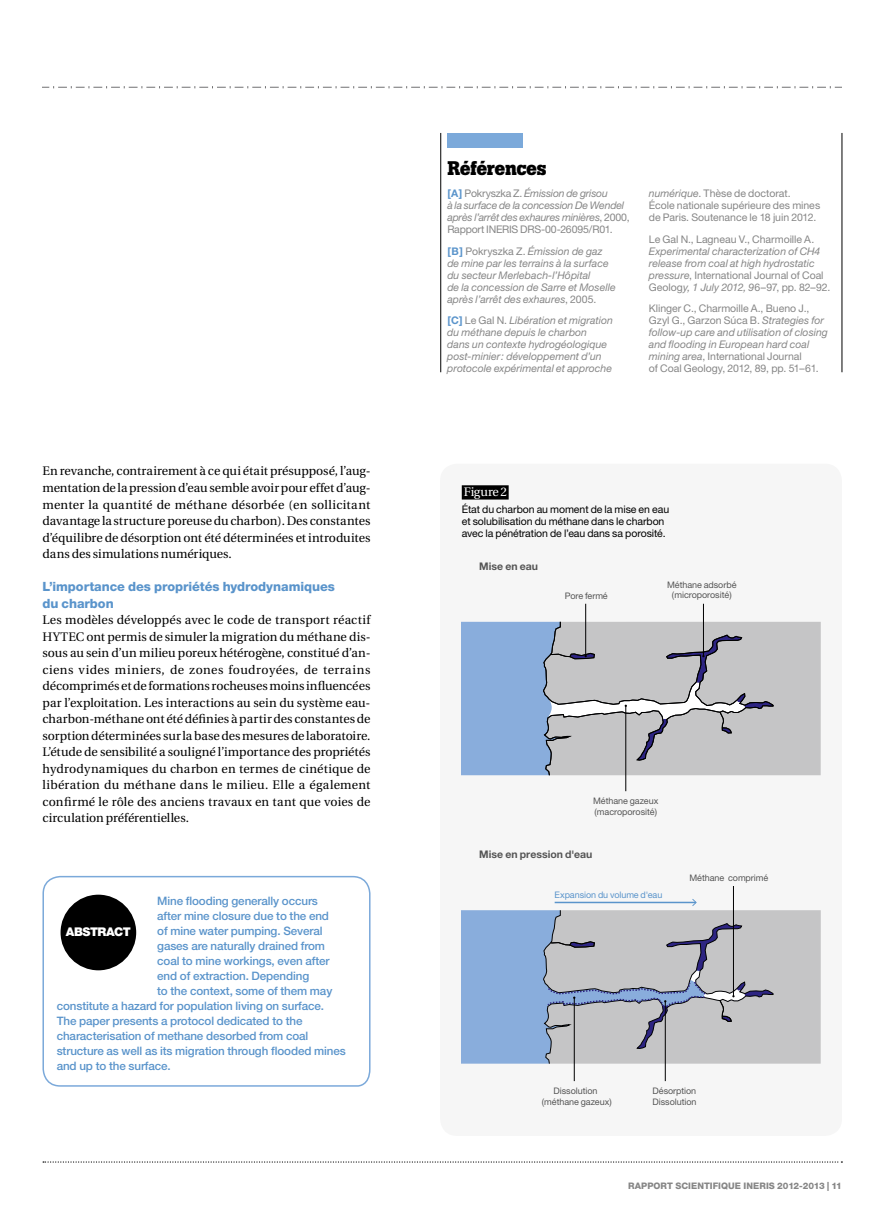
<style>
.page{position:relative;width:893px;height:1221px;background:#fff}
.page>*{position:absolute;margin:0;border:0;box-sizing:border-box;transform-origin:0 0}
.t1{font:700 19.5px "Boton";letter-spacing:-.025em;color:#000}
.t2{font:800 12.75px/16.5px "Helvetica Neue";letter-spacing:-.005em;color:#5a94cb}
.t3{font:12.3px/16.5px "Utopia";color:#000;text-align:justify}
.t4{font:12.3px "Utopia";letter-spacing:-.01em;color:#fff}
.t5{font:900 12px "Helvetica Neue";letter-spacing:-.04em;color:#fff}
.t6{font:500 11.7px "Helvetica Neue";letter-spacing:-.01em;color:#5a94cb}
.t7{font:italic 10.5px/12px "Helvetica Neue";color:#868686}
.t8{font:10.5px/12px "Helvetica Neue";letter-spacing:-.005em;color:#868686}
.t9{font:10.5px/12.5px "Helvetica Neue";letter-spacing:-.01em;color:#000}
.t10{font:700 10.5px "Helvetica Neue";color:#555}
.t11{font:9px/10.5px "Helvetica Neue";letter-spacing:-.005em;color:#555;text-align:center}
.t12{font:800 9px "Helvetica Neue";letter-spacing:.005em;color:#868686}
.t13{font:9px "Helvetica Neue";letter-spacing:-.005em;color:#5a94cb}
.s1{font-weight:700;font-style:normal;color:#5a94cb}
.s2{font-style:normal}
.s3{font-style:italic}
</style>
<div class="page">
<hr style="left:440px;top:133px;width:1px;height:239px;background:#000">
<hr style="left:842px;top:133px;width:1px;height:239px;background:#000">
<div style="left:447px;top:133px;width:76px;height:15px;background:#7ba9da"></div>
<svg style="left:42px;top:875px;width:329px;height:212px"></svg>
<div style="left:61px;top:894px;width:75px;height:76px;background:#000;border-radius:50%"></div>
<div style="left:440px;top:463px;width:402px;height:672px;background:#f6f6f6;border-radius:17px"></div>
<div style="left:462px;top:485px;width:47px;height:14px;background:#000"></div>
<div style="left:462px;top:621px;width:81px;height:154px;background:#89addc"></div>
<div style="left:462px;top:910px;width:81px;height:153px;background:#89addc"></div>
<hr style="left:703px;top:603px;width:1px;height:53px;background:#000">
<hr style="left:585px;top:603px;width:1px;height:53px;background:#000">
<hr style="left:625px;top:705px;width:1px;height:86px;background:#000">
<svg style="left:543px;top:621px;width:278px;height:155px;background:#bcbdc0"></svg>
<hr style="left:733px;top:886px;width:1px;height:110px;background:#000">
<hr style="left:574px;top:997px;width:1px;height:84px;background:#000">
<hr style="left:665px;top:1001px;width:1px;height:80px;background:#000">
<svg style="left:543px;top:899px;width:278px;height:165px;background:#bcbec3"></svg>
<svg style="left:43px;top:1161px;width:799px;height:1px"></svg>
<svg style="left:42px;top:86px;width:800px;height:2px"></svg>
<p class="t3" style="left:42px;top:463px;width:330px">En revanche, contrairement à ce qui était présupposé, l’aug&shy;mentation de la pression d’eau semble avoir pour effet d’aug&shy;menter la quantité de méthane désorbée (en sollicitant davantage la structure poreuse du charbon). Des constantes d’équilibre de désorption ont été déterminées et introduites dans des simulations numériques.</p>
<p class="t2" style="left:42px;top:578px;width:294px">L’importance des propriétés hydrodynamiques du charbon</p>
<p class="t3" style="left:42px;top:612px;width:330px">Les modèles développés avec le code de transport réactif HYTEC ont permis de simuler la migration du méthane dis&shy;sous au sein d’un milieu poreux hétérogène, constitué d’an&shy;ciens vides miniers, de zones foudroyées, de terrains décomprimés et de formations rocheuses moins influencées par l’exploitation. Les interactions au sein du système eau&shy;charbon-méthane ont été définies à partir des constantes de sorption déterminées sur la base des mesures de laboratoire.<br>L’étude de sensibilité a souligné l’importance des propriétés hydrodynamiques du charbon en termes de cinétique de libération du méthane dans le milieu. Elle a également confirmé le rôle des anciens travaux en tant que voies de circulation préférentielles.</p>
<p class="t6" style="left:157px;top:894px;width:162px">Mine flooding generally occurs</p>
<p class="t6" style="left:157px;top:909px;width:173px">after mine closure due to the end</p>
<p class="t6" style="left:157px;top:924px;width:167px">of mine water pumping. Several</p>
<p class="t6" style="left:157px;top:939px;width:169px">gases are naturally drained from</p>
<p class="t6" style="left:157px;top:954px;width:174px">coal to mine workings, even after</p>
<p class="t6" style="left:157px;top:969px;width:154px">end of extraction. Depending</p>
<p class="t6" style="left:157px;top:983px;width:177px">to the context, some of them may</p>
<p class="t6" style="left:57px;top:998px;width:269px">constitute a hazard for population living on surface.</p>
<p class="t6" style="left:57px;top:1013px;width:247px">The paper presents a protocol dedicated to the</p>
<p class="t6" style="left:57px;top:1028px;width:253px">characterisation of methane desorbed from coal</p>
<p class="t6" style="left:57px;top:1043px;width:290px">structure as well as its migration through flooded mines</p>
<p class="t6" style="left:57px;top:1058px;width:116px">and up to the surface.</p>
<p class="t5" style="left:66px;top:924px;width:66px">ABSTRACT</p>
<h1 class="t1" style="left:447px;top:156px;width:101px">Références</h1>
<p class="t7" style="left:447px;top:187px;width:184px"><span class="s1">[A]</span> <span class="s2">Pokryszka Z.</span> Émission de grisou<br>à la surface de la concession De Wendel après l’arrêt des exhaures minières<span class="s2">, 2000, Rapport INERIS DRS-00-26095/R01.</span></p>
<p class="t7" style="left:447px;top:245px;width:170px"><span class="s1">[B]</span> <span class="s2">Pokryszka Z.</span> Émission de gaz de mine par les terrains à la surface du secteur Merlebach-l’Hôpital<br>de la concession de Sarre et Moselle après l’arrêt des exhaures<span class="s2">, 2005.</span></p>
<p class="t7" style="left:447px;top:314px;width:167px"><span class="s1">[C]</span> <span class="s2">Le Gal N.</span> Libération et migration du méthane depuis le charbon<br>dans un contexte hydrogéologique post-minier: développement d’un protocole expérimental et approche</p>
<p class="t8" style="left:649px;top:187px;width:173px"><span class="s3">numérique</span>. Thèse de doctorat.<br>École nationale supérieure des mines de Paris. Soutenance le 18 juin 2012.</p>
<p class="t8" style="left:649px;top:233px;width:167px">Le Gal N., Lagneau V., Charmoille A.</p>
<p class="t7" style="left:649px;top:245px;width:183px">Experimental characterization of CH4 release from coal at high hydrostatic pressure<span class="s2">, International Journal of Coal Geolog</span>y, 1 July 2012, 9<span class="s2">6–97, pp. 82–92.</span></p>
<p class="t8" style="left:649px;top:302px;width:181px">Klinger C., Charmoille A., Bueno J., Gzyl G., Garzon Súca B. <span class="s3">Strategies for follow-up care and utilisation of closing and flooding in European hard coal mining area</span>, International Journal<br>of Coal Geology, 2012, 89, pp. 51–61.</p>
<p class="t4" style="left:464px;top:485px;width:45px">Figure2</p>
<p class="t9" style="left:462px;top:502px;width:209px">État du charbon au moment de la mise en eau et solubilisation du méthane dans le charbon avec la pénétration de l’eau dans sa porosité.</p>
<p class="t10" style="left:479px;top:559px;width:60px">Mise en eau</p>
<p class="t11" style="left:565px;top:590px;width:45px">Pore fermé</p>
<p class="t11" style="left:667px;top:579px;width:71px">Méthane adsorbé (microporosité)</p>
<p class="t11" style="left:593px;top:795px;width:67px;text-align:left">Méthane gazeux (macroporosité)</p>
<p class="t10" style="left:479px;top:847px;width:115px">Mise en pression d'eau</p>
<p class="t13" style="left:554px;top:889px;width:109px">Expansion du volume d'eau</p>
<p class="t11" style="left:689px;top:872px;width:80px">Méthane comprimé</p>
<p class="t11" style="left:542px;top:1085px;width:71px">Dissolution (méthane gazeux)</p>
<p class="t11" style="left:652px;top:1085px;width:45px;text-align:left">Désorption<br>Dissolution</p>
<p class="t12" style="left:628px;top:1180px;width:215px">rapport scientifique Ineris 2012-2013 | 11</p>
</div>
